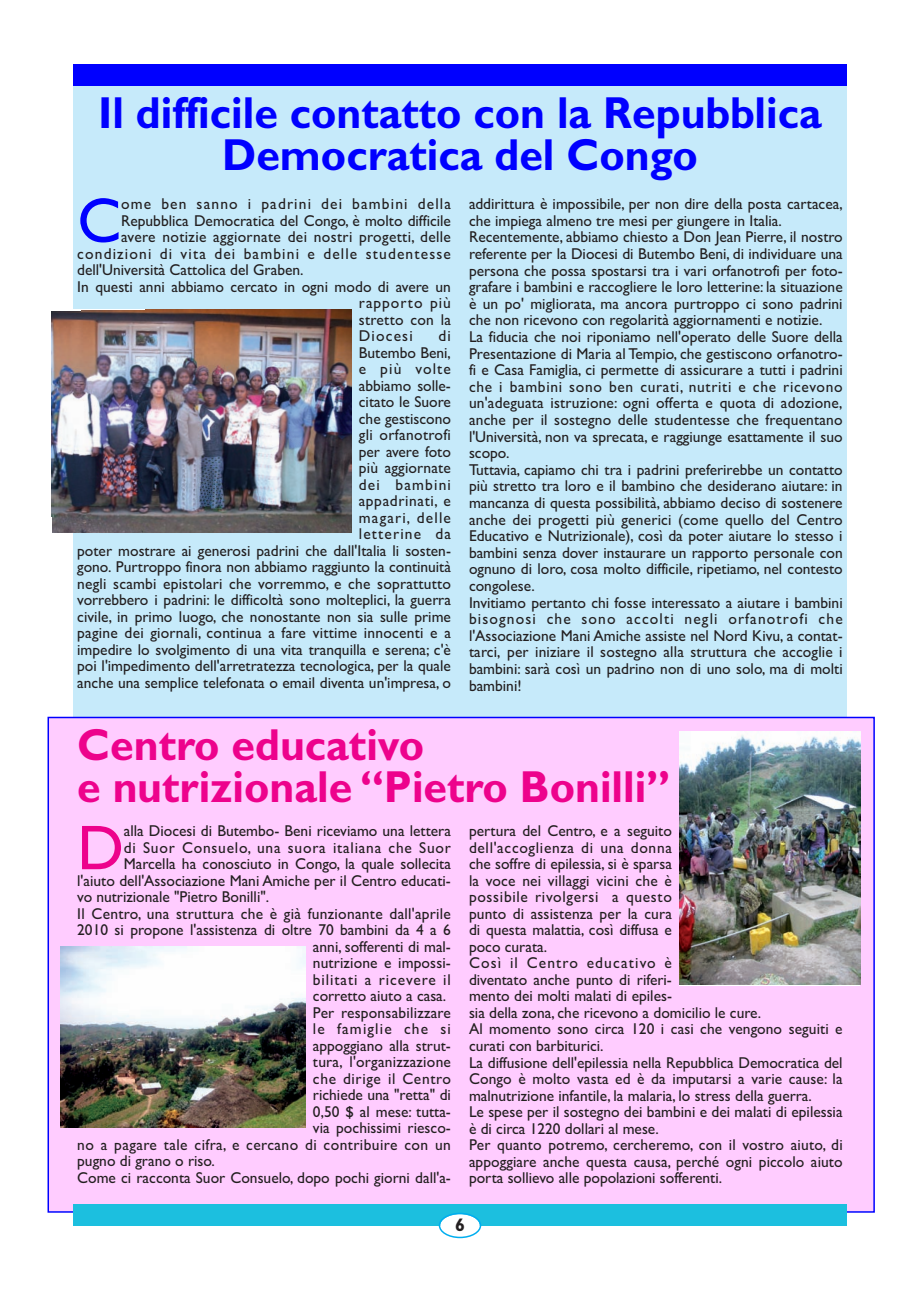
<style>
.page{position:relative;width:920px;height:1290px;background:#fff}
.page>*{position:absolute;margin:0;border:0;box-sizing:border-box;transform-origin:0 0}
.t1{font:63.45px "Gill Sans TT";color:#00f}
.t2{font:63.45px "Gill Sans TT";color:#ed028c}
.t3{font:700 45px/42px "Gill Sans";color:#00f;text-align:center;scale:.95 1}
.t4{font:700 45px/42px "Gill Sans";color:#ed028c;scale:.95 1}
.t5{font:700 18px "Gill Sans";color:#231f20}
.t6{font:15.75px/16.5px "Gill Sans TT";color:#231f20}
.t7{font:15.75px "Gill Sans TT";letter-spacing:.02em;color:#231f20}
.t8{font:15.75px "Gill Sans TT";letter-spacing:.075em;color:#231f20}
.t9{font:15.75px "Gill Sans TT";letter-spacing:.025em;color:#231f20}
.t10{font:15.75px "Gill Sans TT";letter-spacing:.05em;color:#231f20}
.t11{font:15.75px "Gill Sans TT";letter-spacing:.06em;color:#231f20}
.t12{font:15.75px "Gill Sans TT";letter-spacing:.04em;color:#231f20}
.t13{font:15.75px "Gill Sans TT";letter-spacing:.065em;color:#231f20}
</style>
<div class="page">
<div style="left:73px;top:77px;width:774px;height:1136px;background:#c6eafa"></div>
<div style="left:49px;top:718px;width:824px;height:493px;background:#fcf"></div>
<div style="left:73px;top:65px;width:774px;height:21px;background:#00f"></div>
<div style="left:73px;top:1204px;width:774px;height:21px;background:#1cbfdf"></div>
<svg style="left:439px;top:1213px;width:42px;height:25px"></svg>
<img style="left:51px;top:309px;width:300px;height:224px">
<img style="left:60px;top:947px;width:245px;height:181px">
<img style="left:679px;top:731px;width:181px;height:253px">
<h2 class="t3" style="left:98px;top:95px;width:763px">Il difficile contatto con la Repubblica<br>Democratica del Congo</h2>
<h1 class="t1" style="left:77px;top:183px;width:46px">C</h1>
<p class="t8" style="left:121px;top:194px;width:331px">ome ben sanno i padrini dei bambini della</p>
<p class="t6" style="left:121px;top:212px;width:331px">Repubblica Democratica del Congo, è molto difficile</p>
<p class="t7" style="left:121px;top:227px;width:331px">avere notizie aggiornate dei nostri progetti, delle</p>
<p class="t8" style="left:77px;top:244px;width:375px">condizioni di vita dei bambini e delle studentesse</p>
<p class="t6" style="left:77px;top:261px;width:228px">dell'Università Cattolica del Graben.</p>
<p class="t6" style="left:77px;top:278px;width:375px">In questi anni abbiamo cercato in ogni modo di avere un</p>
<p class="t13" style="left:359px;top:293px;width:94px">rapporto più</p>
<p class="t7" style="left:359px;top:310px;width:94px">stretto con la</p>
<p class="t8" style="left:359px;top:326px;width:55px">Diocesi</p>
<p class="t6" style="left:77px;top:327px;width:375px;text-align:right">di<br>Butembo Beni,<br>e più volte<br>abbiamo solle-<br>citato le Suore<br>che gestiscono<br>gli orfanotrofi<br>per avere foto<br>più aggiornate<br>dei bambini<br>appadrinati, e<br>magari, delle<br>letterine da<br>poter mostrare ai generosi padrini che dall'Italia li sosten&shy;gono. Purtroppo finora non abbiamo raggiunto la continuità negli scambi epistolari che vorremmo, e che soprattutto vorrebbero i padrini: le difficoltà sono molteplici, la guerra civile, in primo luogo, che nonostante non sia sulle prime pagine dei giornali, continua a fare vittime innocenti e a impedire lo svolgimento di una vita tranquilla e serena; c'è poi l'impedimento dell'arretratezza tecnologica, per la quale anche una semplice telefonata o email diventa un'impresa, o</p>
<p class="t6" style="left:469px;top:195px;width:375px">addirittura è impossibile, per non dire della posta cartacea, che impiega almeno tre mesi per giungere in Italia.<br>Recentemente, abbiamo chiesto a Don Jean Pierre, il nostro referente per la Diocesi di Butembo Beni, di individuare una persona che possa spostarsi tra i vari orfanotrofi per foto&shy;grafare i bambini e raccogliere le loro letterine: la situazione è un po' migliorata, ma ancora purtroppo ci sono padrini che non ricevono con regolarità aggiornamenti e notizie.<br>La fiducia che noi riponiamo nell'operato delle Suore della Presentazione di Maria al Tempio, che gestiscono orfanotro&shy;fi e Casa Famiglia, ci permette di assicurare a tutti i padrini che i bambini sono ben curati, nutriti e che ricevono un'adeguata istruzione: ogni offerta e quota di adozione, anche per il sostegno delle studentesse che frequentano l'Università, non va sprecata, e raggiunge esattamente il suo scopo.<br>Tuttavia, capiamo chi tra i padrini preferirebbe un contatto più stretto tra loro e il bambino che desiderano aiutare: in mancanza di questa possibilità, abbiamo deciso di sostenere anche dei progetti più generici (come quello del Centro Educativo e Nutrizionale), così da poter aiutare lo stesso i bambini senza dover instaurare un rapporto personale con ognuno di loro, cosa molto difficile, ripetiamo, nel contesto congolese.<br>Invitiamo pertanto chi fosse interessato a aiutare i bambini bisognosi che sono accolti negli orfanotrofi che l'Associazione Mani Amiche assiste nel Nord Kivu, a contat&shy;tarci, per iniziare il sostegno alla struttura che accoglie i bambini: sarà così un padrino non di uno solo, ma di molti bambini!</p>
<h2 class="t4" style="left:77px;top:728px;width:626px">Centro educativo<br>e nutrizionale “Pietro Bonilli”</h2>
<h1 class="t2" style="left:77px;top:810px;width:48px">D</h1>
<p class="t6" style="left:124px;top:822px;width:329px">alla Diocesi di Butembo- Beni riceviamo una lettera</p>
<p class="t10" style="left:124px;top:838px;width:329px">di Suor Consuelo, una suora italiana che Suor</p>
<p class="t6" style="left:124px;top:855px;width:329px">Marcella ha conosciuto in Congo, la quale sollecita</p>
<p class="t6" style="left:77px;top:872px;width:375px">l'aiuto dell'Associazione Mani Amiche per il Centro educati-</p>
<p class="t6" style="left:77px;top:889px;width:193px">vo nutrizionale "Pietro Bonilli".</p>
<p class="t7" style="left:77px;top:904px;width:375px">Il Centro, una struttura che è già funzionante dall'aprile</p>
<p class="t6" style="left:77px;top:922px;width:375px">2010 si propone l'assistenza di oltre 70 bambini da 4 a 6</p>
<p class="t6" style="left:313px;top:938px;width:139px">anni, sofferenti di mal-</p>
<p class="t6" style="left:313px;top:955px;width:139px">nutrizione e impossi-</p>
<p class="t11" style="left:313px;top:970px;width:139px">bilitati a ricevere il</p>
<p class="t6" style="left:313px;top:988px;width:135px">corretto aiuto a casa.</p>
<p class="t6" style="left:313px;top:1004px;width:139px">Per responsabilizzare</p>
<p class="t8" style="left:313px;top:1020px;width:139px">le famiglie che si</p>
<p class="t6" style="left:313px;top:1037px;width:139px">appoggiano alla strut-</p>
<p class="t6" style="left:313px;top:1054px;width:140px">tura, l'organizzazione</p>
<p class="t12" style="left:313px;top:1069px;width:139px">che dirige il Centro</p>
<p class="t6" style="left:313px;top:1087px;width:139px">richiede una "retta" di</p>
<p class="t6" style="left:313px;top:1103px;width:139px">0,50 $ al mese: tutta-</p>
<p class="t6" style="left:313px;top:1120px;width:139px">via pochissimi riesco-</p>
<p class="t9" style="left:77px;top:1135px;width:375px">no a pagare tale cifra, e cercano di contribuire con un</p>
<p class="t6" style="left:77px;top:1153px;width:139px">pugno di grano o riso.</p>
<p class="t6" style="left:77px;top:1169px;width:375px">Come ci racconta Suor Consuelo, dopo pochi giorni dall'a-</p>
<p class="t6" style="left:469px;top:823px;width:375px">pertura del Centro, e a seguito<br>dell'accoglienza di una donna<br>che soffre di epilessia, si è sparsa<br>la voce nei villaggi vicini che è<br>possibile rivolgersi a questo<br>punto di assistenza per la cura<br>di questa malattia, così diffusa e<br>poco curata.<br>Così il Centro educativo è<br>diventato anche punto di riferi-<br>mento dei molti malati di epiles-<br>sia della zona, che ricevono a domicilio le cure.<br>Al momento sono circa 120 i casi che vengono seguiti e curati con barbiturici.<br>La diffusione dell'epilessia nella Repubblica Democratica del Congo è molto vasta ed è da imputarsi a varie cause: la malnutrizione infantile, la malaria, lo stress della guerra.<br>Le spese per il sostegno dei bambini e dei malati di epilessia è di circa 1220 dollari al mese.<br>Per quanto potremo, cercheremo, con il vostro aiuto, di appoggiare anche questa causa, perché ogni piccolo aiuto porta sollievo alle popolazioni sofferenti.</p>
<p class="t5" style="left:455px;top:1217px;width:11px">6</p>
</div>
